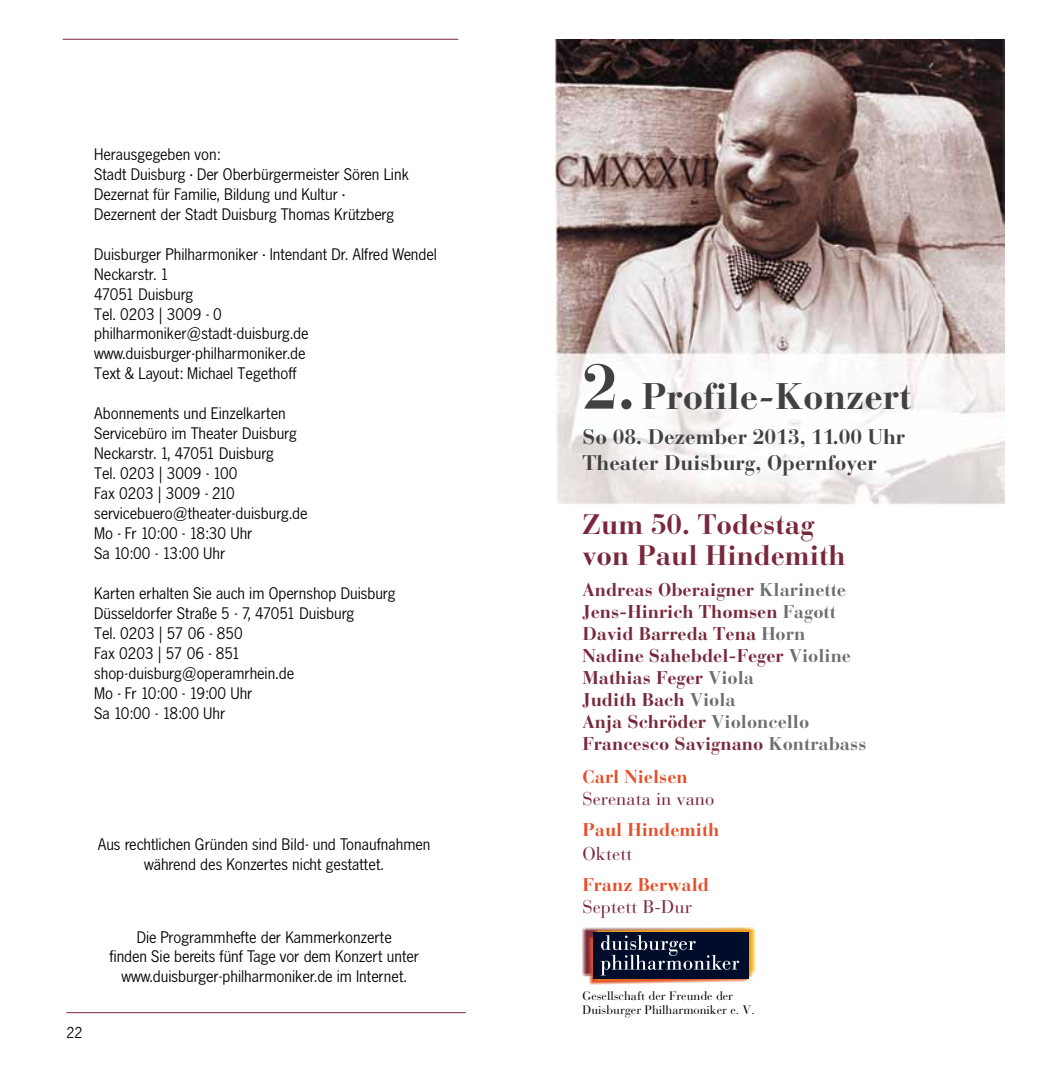
<style>
.page{position:relative;width:1042px;height:1072px;background:#fff}
.page>*{position:absolute;margin:0;border:0;box-sizing:border-box;transform-origin:0 0}
.t1{font:700 36.75px "Bauer Bodoni Std";color:#414042}
.t2{font:700 28px/31.5px "Bauer Bodoni Std";color:#79283b}
.t3{font:700 21px/26.2px "Bauer Bodoni Std";color:#414042}
.t4{font:700 18.38px/22.1px "Bauer Bodoni Std";color:#79283b}
.t5{font:700 18.38px "Bauer Bodoni Std";color:#e54e2a}
.t6{font:18.38px "Bauer Bodoni Std";color:#79283b}
.t7{font:16.62px/19.9px "News Gothic BQ";color:#000}
.t8{font:15.75px "News Gothic BQ";color:#000}
.t9{font:12.25px/14px "Bauer Bodoni Std";color:#000}
.s1{font-size:63px}
.s2{color:#6d6e71}
</style>
<div class="page">
<img style="left:556px;top:40px;width:448px;height:464px">
<svg style="left:590px;top:984px;width:24px;height:1px"></svg>
<img style="left:590px;top:983px;width:72px;height:1px">
<img style="left:590px;top:982px;width:124px;height:1px">
<img style="left:589px;top:978px;width:159px;height:4px">
<img style="left:583px;top:974px;width:169px;height:3px">
<img style="left:583px;top:927px;width:173px;height:47px">
<div style="left:593px;top:932px;width:156px;height:46px;background:#000d2a"></div>
<svg style="left:600px;top:935px;width:139px;height:40px"></svg>
<hr style="left:66px;top:1012px;width:400px;height:1px;background:#79283b">
<hr style="left:63px;top:39px;width:395px;height:1px;background:#79283b">
<p class="t7" style="left:94px;top:145px;width:316px">Herausgegeben von:<br>Stadt Duisburg · Der Oberbürgermeister Sören Link Dezernat für Familie, Bildung und Kultur · Dezernent der Stadt Duisburg Thomas Krützberg</p>
<p class="t7" style="left:94px;top:244px;width:344px">Duisburger Philharmoniker · Intendant Dr. Alfred Wendel<br>Neckarstr. 1<br>47051 Duisburg<br>Tel. 0203 | 3009 - 0 philharmoniker@stadt-duisburg.de www.duisburger-philharmoniker.de<br>Text &amp; Layout: Michael Tegethoff</p>
<p class="t7" style="left:94px;top:404px;width:215px">Abonnements und Einzelkarten<br>Servicebüro im Theater Duisburg<br>Neckarstr. 1, 47051 Duisburg<br>Tel. 0203 | 3009 - 100<br>Fax 0203 | 3009 - 210 servicebuero@theater-duisburg.de<br>Mo - Fr 10:00 - 18:30 Uhr<br>Sa 10:00 - 13:00 Uhr</p>
<p class="t7" style="left:94px;top:583px;width:303px">Karten erhalten Sie auch im Opernshop Duisburg<br>Düsseldorfer Straße 5 - 7, 47051 Duisburg<br>Tel. 0203 | 57 06 - 850<br>Fax 0203 | 57 06 - 851 shop-duisburg@operamrhein.de<br>Mo - Fr 10:00 - 19:00 Uhr<br>Sa 10:00 - 18:00 Uhr</p>
<p class="t7" style="left:98px;top:834px;width:334px;text-align:center">Aus rechtlichen Gründen sind Bild- und Tonaufnahmen während des Konzertes nicht gestattet.</p>
<p class="t8" style="left:66px;top:1023px;width:18px">22</p>
<p class="t7" style="left:109px;top:928px;width:311px;line-height:19.2px;text-align:center">Die Programmhefte der Kammerkonzerte<br>finden Sie bereits fünf Tage vor dem Konzert unter www.duisburger-philharmoniker.de im Internet.</p>
<h1 class="t1" style="left:582px;top:374px;width:330px"><span class="s1">2.</span> Profile-Konzert</h1>
<p class="t3" style="left:582px;top:423px;width:324px">So 08. Dezember 2013, 11.00 Uhr<br>Theater Duisburg, Opernfoyer</p>
<h2 class="t2" style="left:582px;top:508px;width:264px">Zum 50. Todestag von Paul Hindemith</h2>
<p class="t4" style="left:582px;top:578px;width:285px">Andreas Oberaigner <span class="s2">Klarinette<br></span>Jens-Hinrich Thomsen <span class="s2">Fagott<br></span>David Barreda Tena <span class="s2">Horn<br></span>Nadine Sahebdel-Feger <span class="s2">Violine<br></span>Mathias Feger <span class="s2">Viola<br></span>Judith Bach <span class="s2">Viola<br></span>Anja Schröder <span class="s2">Violoncello<br></span>Francesco Savignano <span class="s2">Kontrabass</span></p>
<p class="t5" style="left:582px;top:765px;width:107px">Carl Nielsen</p>
<p class="t6" style="left:582px;top:787px;width:133px">Serenata in vano</p>
<p class="t5" style="left:582px;top:819px;width:138px">Paul Hindemith</p>
<p class="t6" style="left:582px;top:842px;width:51px">Oktett</p>
<p class="t5" style="left:582px;top:873px;width:128px">Franz Berwald</p>
<p class="t6" style="left:582px;top:895px;width:111px">Septett B-Dur</p>
<p class="t9" style="left:582px;top:989px;width:174px">Gesellschaft der Freunde der<br>Duisburger Philharmoniker e. V.</p>
</div>
